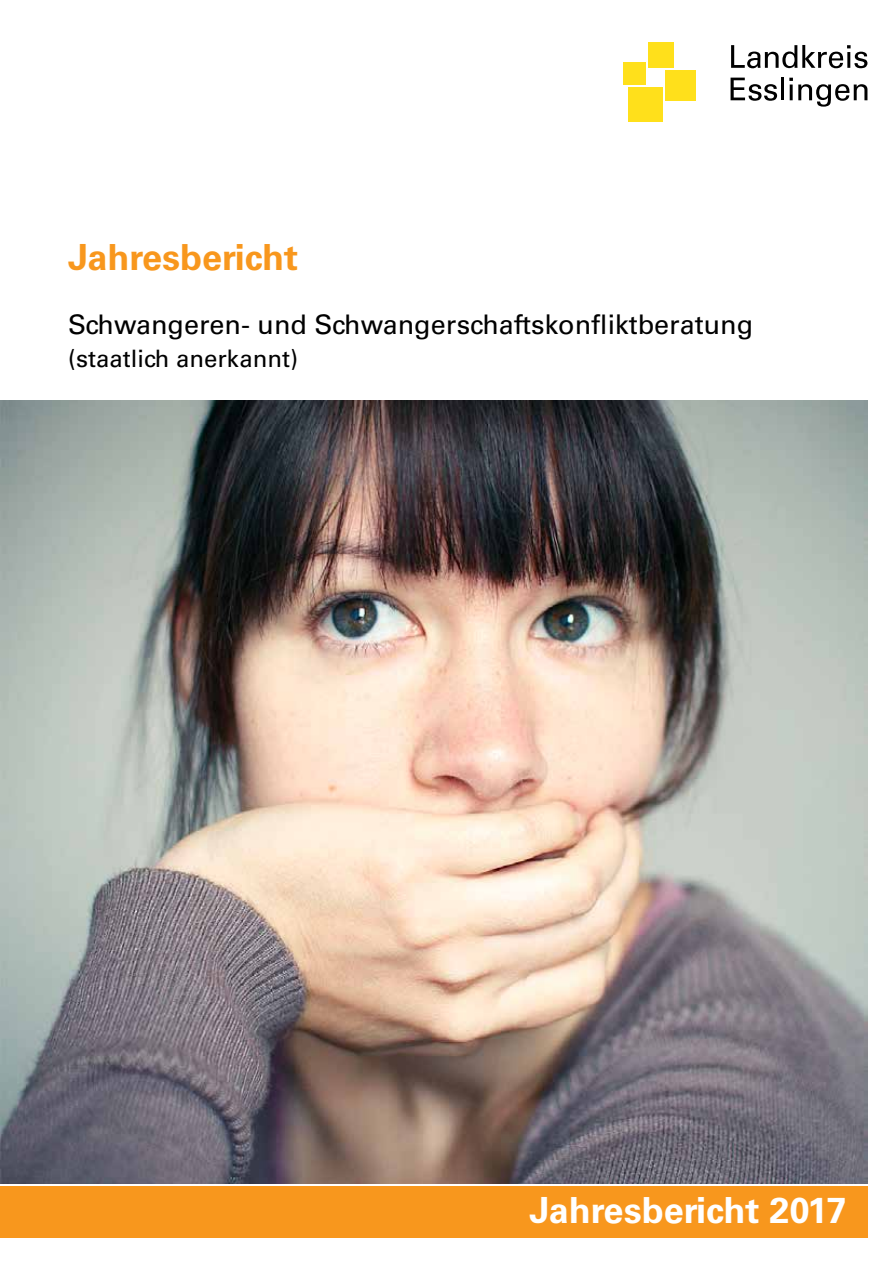
<style>
.page{position:relative;width:893px;height:1263px;background:#fff}
.page>*{position:absolute;margin:0;border:0;box-sizing:border-box;transform-origin:0 0}
.t1{font:700 36px "Univers LT Std";color:#fff}
.t2{font:700 36px "Univers LT Std";color:#f8971d}
.t3{font:27px "Univers LT Std";color:#000}
.t4{font:24px "Univers LT Std";color:#000}
</style>
<div class="page">
<div style="left:623px;top:62px;width:23px;height:23px;background:#ffe01b"></div>
<div style="left:628px;top:87px;width:35px;height:34px;background:#ffe01b"></div>
<div style="left:666px;top:70px;width:30px;height:30px;background:#ffe01b"></div>
<div style="left:649px;top:43px;width:25px;height:25px;background:#ffe01b"></div>
<svg style="left:731px;top:45px;width:136px;height:23px"></svg>
<svg style="left:731px;top:78px;width:46px;height:23px"></svg>
<hr style="left:781px;top:78px;width:3px;height:22px;background:#000">
<svg style="left:789px;top:78px;width:78px;height:29px"></svg>
<div style="left:0;top:1186px;width:867px;height:51px;background:#f8971d"></div>
<img style="left:0;top:401px;width:867px;height:782px">
<h1 class="t2" style="left:68px;top:236px;width:232px">Jahresbericht</h1>
<p class="t3" style="left:68px;top:309px;width:687px">Schwangeren- und Schwangerschaftskonfliktberatung</p>
<p class="t4" style="left:68px;top:344px;width:231px">(staatlich anerkannt)</p>
<h1 class="t1" style="left:529px;top:1189px;width:319px">Jahresbericht 2017</h1>
</div>
